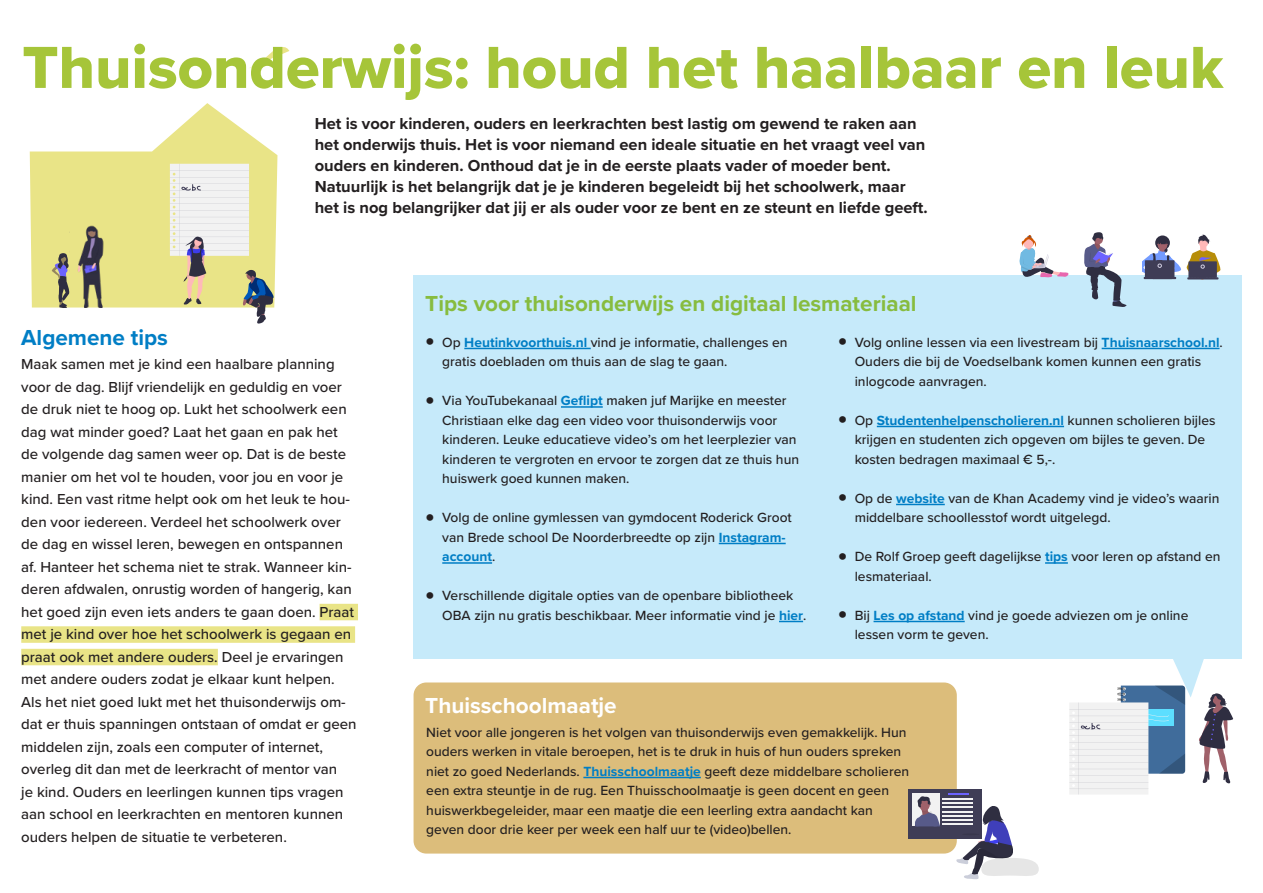
<style>
.page{position:relative;width:1263px;height:893px;background:#fff}
.page>*{position:absolute;margin:0;border:0;box-sizing:border-box;transform-origin:0 0}
.Kop_groot{font:61.5px "Proxima Nova Extrabld";color:#a6c539}
.SPECIAL-KADERKOP{font:700 22.5px "Proxima Nova";color:#87bc3f}
.SPECIAL-KADERKOP-2{font:700 22.5px "Proxima Nova";color:#fff}
.Body___insert{font:700 22.5px "Proxima Nova";color:#007ec5}
.SPECIAL-INTRO{font:700 16.5px/21px "Proxima Nova";color:#231f20}
.Body___insert-2{font:500 15px/22.5px "Proxima Nova";color:#231f20}
.SPECIAL-KADERBULLETS{font:500 13.8px/19.5px "Proxima Nova";color:#231f20}
.s1{font-family:"Proxima Nova Extrabld";font-weight:400;font-size:27px}
.s2{font-weight:700;color:#007ec5}
</style>
<div class="page">
<svg style="left:30px;top:103px;width:247px;height:205px;fill:#e9e487"></svg>
<div style="left:414px;top:682px;width:543px;height:172px;background:#dcbd7b;border-radius:13px"></div>
<div style="left:320px;top:604px;width:38px;height:16px;background:#e9e487"></div>
<div style="left:21px;top:626px;width:334px;height:17px;background:#e9e487"></div>
<div style="left:21px;top:649px;width:197px;height:16px;background:#e9e487"></div>
<svg style="left:249px;top:47px;width:40px;height:21px"></svg>
<hr style="left:583px;top:777px;width:118px;height:1px;background:#007ec5">
<div style="left:414px;top:275px;width:828px;height:383px;background:#c6eafa"></div>
<hr style="left:464px;top:348px;width:127px;height:1px;background:#007ec5">
<hr style="left:561px;top:406px;width:42px;height:2px;background:#007ec5">
<hr style="left:719px;top:543px;width:67px;height:1px;background:#007ec5">
<hr style="left:442px;top:562px;width:50px;height:2px;background:#007ec5">
<svg style="left:779px;top:621px;width:24px;height:1px"></svg>
<hr style="left:1102px;top:348px;width:117px;height:1px;background:#007ec5">
<hr style="left:877px;top:426px;width:187px;height:1px;background:#007ec5">
<hr style="left:896px;top:504px;width:49px;height:1px;background:#007ec5">
<hr style="left:1045px;top:562px;width:23px;height:2px;background:#007ec5">
<hr style="left:873px;top:621px;width:92px;height:1px;background:#007ec5">
<svg style="left:1019px;top:235px;width:50px;height:42px"></svg>
<svg style="left:1084px;top:232px;width:43px;height:75px"></svg>
<svg style="left:1069px;top:658px;width:164px;height:137px"></svg>
<div style="left:908px;top:789px;width:73px;height:50px;background:#3f3d56"></div>
<div style="left:913px;top:793px;width:27px;height:33px;background:#f2f2f2"></div>
<svg style="left:915px;top:796px;width:25px;height:30px"></svg>
<hr style="left:948px;top:793px;width:21px;height:2px;background:#6c63ff">
<hr style="left:943px;top:799px;width:30px;height:1px;background:#f2f2f2">
<hr style="left:943px;top:803px;width:30px;height:1px;background:#f2f2f2">
<hr style="left:943px;top:807px;width:30px;height:1px;background:#f2f2f2">
<hr style="left:943px;top:811px;width:30px;height:1px;background:#f2f2f2">
<hr style="left:943px;top:815px;width:30px;height:1px;background:#f2f2f2">
<hr style="left:943px;top:819px;width:30px;height:1px;background:#f2f2f2">
<hr style="left:943px;top:823px;width:30px;height:1px;background:#f2f2f2">
<svg style="left:956px;top:806px;width:83px;height:73px"></svg>
<svg style="left:51px;top:253px;width:19px;height:55px"></svg>
<img style="left:70px;top:222px;width:37px;height:86px">
<svg style="left:170px;top:164px;width:105px;height:160px"></svg>
<svg style="left:1142px;top:234px;width:78px;height:46px"></svg>
<p class="Kop_groot" style="left:22px;top:22px;width:1202px">Thuisonderwijs: houd het haalbaar en leuk</p>
<p class="SPECIAL-INTRO" style="left:315px;top:113px;width:615px">Het is voor kinderen, ouders en leerkrachten best lastig om gewend te raken aan het onderwijs thuis. Het is voor niemand een ideale situatie en het vraagt veel van ouders en kinderen. Onthoud dat je in de eerste plaats vader of moeder bent.<br>Natuurlijk is het belangrijk dat je je kinderen begeleidt bij het schoolwerk, maar het is nog belangrijker dat jij er als ouder voor ze bent en ze steunt en liefde geeft.</p>
<p class="Body___insert" style="left:21px;top:321px;width:148px">Algemene tips</p>
<p class="Body___insert-2" style="left:21px;top:352px;width:337px">Maak samen met je kind een haalbare planning voor de dag. Blijf vriendelijk en geduldig en voer de druk niet te hoog op. Lukt het schoolwerk een dag wat minder goed? Laat het gaan en pak het de volgende dag samen weer op. Dat is de beste manier om het vol te houden, voor jou en voor je kind. Een vast ritme helpt ook om het leuk te hou&shy;den voor iedereen. Verdeel het schoolwerk over de dag en wissel leren, bewegen en ontspannen af. Hanteer het schema niet te strak. Wanneer kin&shy;deren afdwalen, onrustig worden of hangerig, kan het goed zijn even iets anders te gaan doen. Praat met je kind over hoe het schoolwerk is gegaan en praat ook met andere ouders. Deel je ervaringen met andere ouders zodat je elkaar kunt helpen.<br>Als het niet goed lukt met het thuisonderwijs om&shy;dat er thuis spanningen ontstaan of omdat er geen middelen zijn, zoals een computer of internet, overleg dit dan met de leerkracht of mentor van<br>je kind. Ouders en leerlingen kunnen tips vragen aan school en leerkrachten en mentoren kunnen ouders helpen de situatie te verbeteren.</p>
<p class="SPECIAL-KADERKOP" style="left:425px;top:286px;width:493px">Tips voor thuisonderwijs en digitaal lesmateriaal</p>
<p class="SPECIAL-KADERBULLETS" style="left:838px;top:332px;width:387px"><span class="s1">•</span> Volg online lessen via een livestream bij <span class="s2">Thuisnaarschool.nl</span>.</p>
<p class="SPECIAL-KADERBULLETS" style="left:855px;top:351px;width:348px">Ouders die bij de Voedselbank komen kunnen een gratis inlogcode aanvragen.</p>
<p class="SPECIAL-KADERBULLETS" style="left:855px;top:410px;width:362px;text-indent:-17px"><span class="s1">•</span> Op <span class="s2">Studentenhelpenscholieren.nl</span> kunnen scholieren bijles krijgen en studenten zich opgeven om bijles te geven. De kosten bedragen maximaal € 5,-.</p>
<p class="SPECIAL-KADERBULLETS" style="left:855px;top:488px;width:366px;text-indent:-17px"><span class="s1">•</span> Op de <span class="s2">website</span> van de Khan Academy vind je video’s waarin middelbare schoollesstof wordt uitgelegd.</p>
<p class="SPECIAL-KADERBULLETS" style="left:855px;top:546px;width:367px;text-indent:-17px"><span class="s1">•</span> De Rolf Groep geeft dagelijkse <span class="s2">tips</span> voor leren op afstand en lesmateriaal.</p>
<p class="SPECIAL-KADERBULLETS" style="left:855px;top:605px;width:335px;text-indent:-17px"><span class="s1">•</span> Bij <span class="s2">Les op afstand</span> vind je goede adviezen om je online lessen vorm te geven.</p>
<p class="SPECIAL-KADERBULLETS" style="left:442px;top:332px;width:347px;text-indent:-17px"><span class="s1">•</span> Op <span class="s2">Heutinkvoorthuis.nl</span> vind je informatie, challenges en gratis doebladen om thuis aan de slag te gaan.</p>
<p class="SPECIAL-KADERBULLETS" style="left:442px;top:390px;width:358px;text-indent:-17px"><span class="s1">•</span> Via YouTubekanaal <span class="s2">Geflipt</span> maken juf Marijke en meester Christiaan elke dag een video voor thuisonderwijs voor kinderen. Leuke educatieve video’s om het leerplezier van kinderen te vergroten en ervoor te zorgen dat ze thuis hun huiswerk goed kunnen maken.</p>
<p class="SPECIAL-KADERBULLETS" style="left:442px;top:507px;width:351px;text-indent:-17px"><span class="s1">•</span> Volg de online gymlessen van gymdocent Roderick Groot van Brede school De Noorderbreedte op zijn <span class="s2">Instagram&shy;account</span>.</p>
<p class="SPECIAL-KADERBULLETS" style="left:442px;top:585px;width:366px;text-indent:-17px"><span class="s1">•</span> Verschillende digitale opties van de openbare bibliotheek<br>OBA zijn nu gratis beschikbaar. Meer informatie vind je <span class="s2">hier</span>.</p>
<p class="SPECIAL-KADERKOP-2" style="left:425px;top:688px;width:193px">Thuisschoolmaatje</p>
<p class="SPECIAL-KADERBULLETS" style="left:426px;top:722px;width:484px">Niet voor alle jongeren is het volgen van thuisonderwijs even gemakkelijk. Hun ouders werken in vitale beroepen, het is te druk in huis of hun ouders spreken niet zo goed Nederlands. <span class="s2">Thuisschoolmaatje</span> geeft deze middelbare scholieren een extra steuntje in de rug. Een Thuisschoolmaatje is geen docent en geen huiswerkbegeleider, maar een maatje die een leerling extra aandacht kan geven door drie keer per week een half uur te (video)bellen.</p>
</div>
